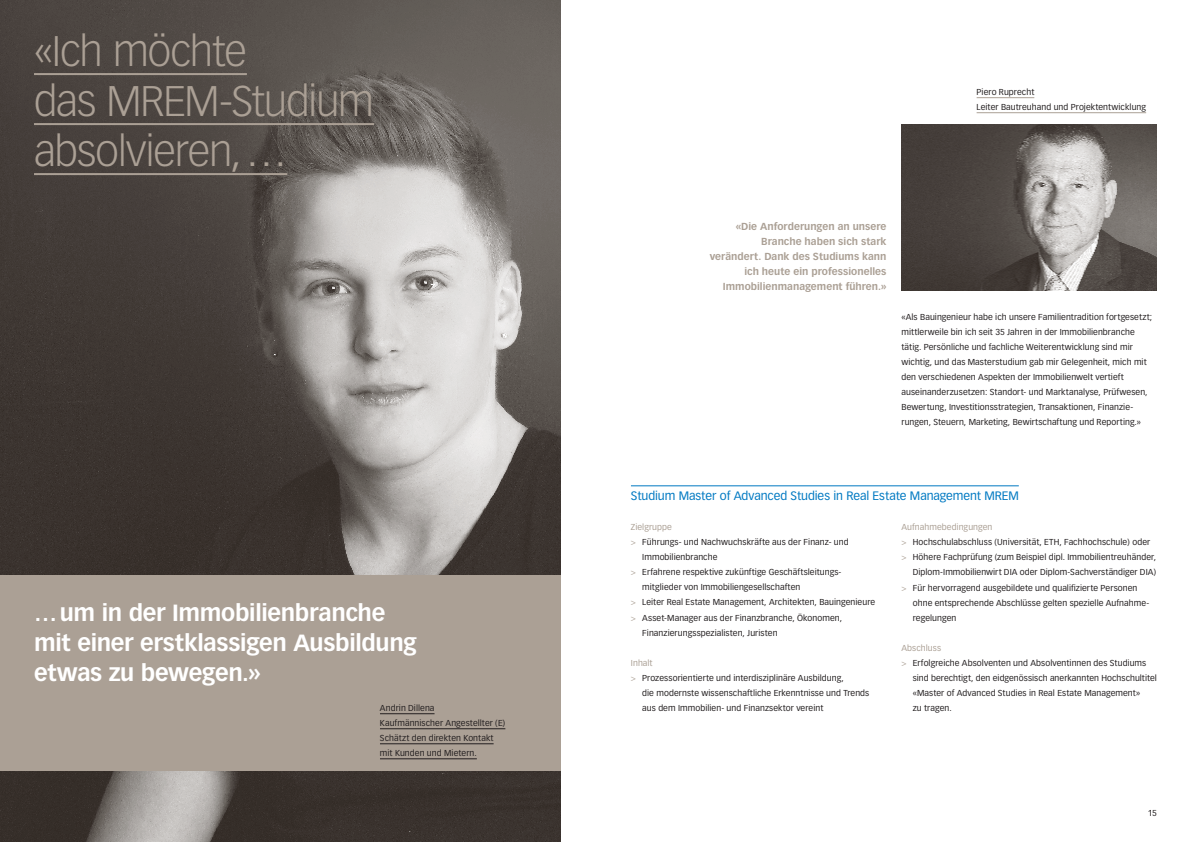
<style>
.page{position:relative;width:1191px;height:842px;background:#fff}
.page>*{position:absolute;margin:0;border:0;box-sizing:border-box;transform-origin:0 0}
.t1{font:300 42px/50px "Vectora LH";letter-spacing:-.03em;color:#aba095}
.t2{font:700 23px/30px "Vectora LH";letter-spacing:-.015em;color:#fff}
.t3{font:12px "Vectora LH";letter-spacing:-.005em;color:#0079c2}
.t4{font:700 10px/15px "Vectora LH";letter-spacing:.005em;color:#aba095;text-align:right}
.t5{font:8.5px/15px "Vectora LH";letter-spacing:.01em;color:#231f20}
.t6{font:8.5px "Vectora LH";letter-spacing:.005em;color:#aba095}
.s1{color:#aba095}
</style>
<div class="page">
<img style="left:0;top:0;width:560px;height:842px">
<hr style="left:34px;top:73px;width:213px;height:2px;background:#aba095">
<hr style="left:34px;top:123px;width:340px;height:2px;background:#aba095">
<hr style="left:34px;top:173px;width:253px;height:2px;background:#aba095">
<div style="left:0;top:575px;width:560px;height:196px;background:#aba095"></div>
<hr style="left:380px;top:713px;width:54px;height:1px;background:#231f20">
<hr style="left:380px;top:728px;width:125px;height:1px;background:#231f20">
<hr style="left:380px;top:743px;width:113px;height:1px;background:#231f20">
<hr style="left:380px;top:758px;width:97px;height:1px;background:#231f20">
<img style="left:901px;top:125px;width:256px;height:165px">
<hr style="left:976px;top:97px;width:58px;height:1px;background:#aba095">
<hr style="left:976px;top:112px;width:170px;height:1px;background:#aba095">
<hr style="left:631px;top:485px;width:387px;height:1px;background:#0079c2">
<h1 class="t1" style="left:34px;top:27px;width:341px">«Ich möchte<br>das MREM-Studium absolvieren,…</h1>
<h2 class="t2" style="left:34px;top:597px;width:384px">…um in der Immobilienbranche mit einer erstklassigen Ausbildung etwas zu bewegen.»</h2>
<p class="t5" style="left:380px;top:700px;width:127px">Andrin Dillena<br>Kaufmännischer Angestellter (E)<br>Schätzt den direkten Kontakt mit Kunden und Mietern.</p>
<p class="t5" style="left:976px;top:84px;width:171px">Piero Ruprecht<br>Leiter Bautreuhand und Projektentwicklung</p>
<p class="t4" style="left:710px;top:219px;width:178px">«Die Anforderungen an unsere<br>Branche haben sich stark verändert. Dank des Studiums kann ich heute ein professionelles<br>Immobilienmanagement führen.»</p>
<p class="t5" style="left:901px;top:310px;width:252px">«Als Bauingenieur habe ich unsere Familientradition fortgesetzt; mittlerweile bin ich seit 35 Jahren in der Immobilienbranche tätig. Persönliche und fachliche Weiterentwicklung sind mir wichtig, und das Masterstudium gab mir Gelegenheit, mich mit den verschiedenen Aspekten der Immobilienwelt vertieft auseinanderzusetzen: Standort- und Marktanalyse, Prüfwesen, Bewertung, Investitionsstrategien, Transaktionen, Finanzie&shy;rungen, Steuern, Marketing, Bewirtschaftung und Reporting.»</p>
<h3 class="t3" style="left:631px;top:489px;width:389px">Studium Master of Advanced Studies in Real Estate Management MREM</h3>
<p class="t6" style="left:901px;top:522px;width:92px">Aufnahmebedingungen</p>
<p class="t5" style="left:901px;top:535px;width:250px"><span class="s1">&gt;</span> Hochschulabschluss (Universität, ETH, Fachhochschule) oder</p>
<p class="t5" style="left:901px;top:550px;width:256px"><span class="s1">&gt;</span> Höhere Fachprüfung (zum Beispiel dipl. Immobilientreuhänder,</p>
<p class="t5" style="left:912px;top:565px;width:245px">Diplom-Immobilienwirt DIA oder Diplom-Sachverständiger DIA)</p>
<p class="t5" style="left:901px;top:580px;width:237px"><span class="s1">&gt;</span> Für hervorragend ausgebildete und qualifizierte Personen</p>
<p class="t5" style="left:912px;top:595px;width:238px">ohne entsprechende Abschlüsse gelten spezielle Aufnahme-</p>
<p class="t5" style="left:912px;top:610px;width:45px">regelungen</p>
<p class="t6" style="left:901px;top:643px;width:41px">Abschluss</p>
<p class="t5" style="left:901px;top:655px;width:246px"><span class="s1">&gt;</span> Erfolgreiche Absolventen und Absolventinnen des Studiums</p>
<p class="t5" style="left:912px;top:670px;width:246px">sind berechtigt, den eidgenössisch anerkannten Hochschultitel</p>
<p class="t5" style="left:912px;top:685px;width:229px">«Master of Advanced Studies in Real Estate Management»</p>
<p class="t5" style="left:912px;top:700px;width:40px">zu tragen.</p>
<p class="t6" style="left:631px;top:522px;width:43px">Zielgruppe</p>
<p class="t5" style="left:631px;top:535px;width:219px"><span class="s1">&gt;</span> Führungs- und Nachwuchskräfte aus der Finanz- und</p>
<p class="t5" style="left:642px;top:550px;width:77px">Immobilienbranche</p>
<p class="t5" style="left:631px;top:565px;width:212px"><span class="s1">&gt;</span> Erfahrene respektive zukünftige Geschäftsleitungs-</p>
<p class="t5" style="left:642px;top:580px;width:160px">mitglieder von Immobiliengesellschaften</p>
<p class="t5" style="left:631px;top:595px;width:246px"><span class="s1">&gt;</span> Leiter Real Estate Management, Architekten, Bauingenieure</p>
<p class="t5" style="left:631px;top:610px;width:213px"><span class="s1">&gt;</span> Asset-Manager aus der Finanzbranche, Ökonomen,</p>
<p class="t5" style="left:642px;top:625px;width:137px">Finanzierungsspezialisten, Juristen</p>
<p class="t6" style="left:631px;top:657px;width:23px">Inhalt</p>
<p class="t5" style="left:631px;top:670px;width:214px"><span class="s1">&gt;</span> Prozessorientierte und interdisziplinäre Ausbildung,</p>
<p class="t5" style="left:642px;top:685px;width:229px">die modernste wissenschaftliche Erkenntnisse und Trends</p>
<p class="t5" style="left:642px;top:700px;width:183px">aus dem Immobilien- und Finanzsektor vereint</p>
<p class="t5" style="left:1147px;top:805px;width:11px">15</p>
</div>
